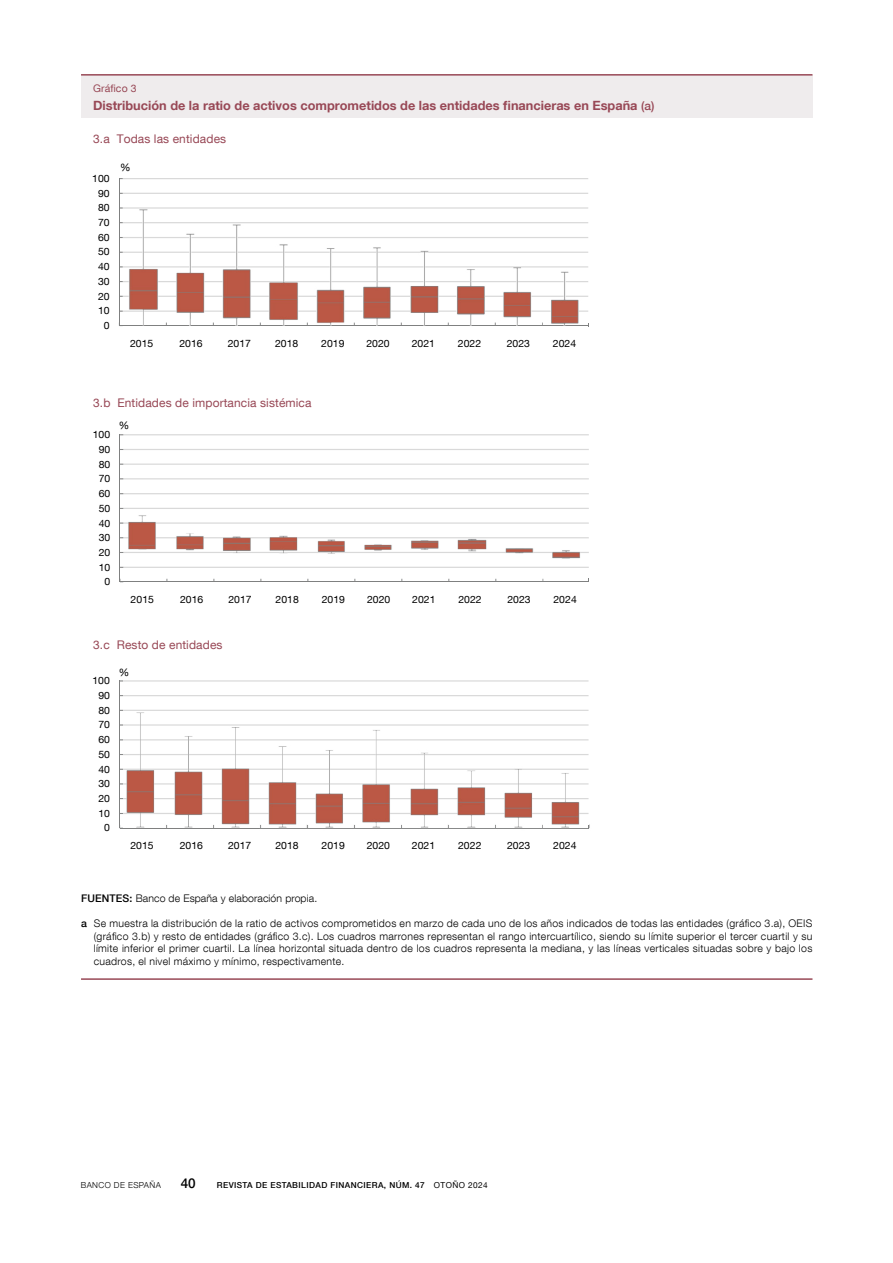
<style>
.page{position:relative;width:893px;height:1263px;background:#fff}
.page>*{position:absolute;margin:0;border:0;box-sizing:border-box;transform-origin:0 0}
.t1{font:500 13.5px "Bd E Neue Helvetica";color:#000}
.t2{font:700 12.75px "Bd E Neue Helvetica";color:#984856}
.t3{font:12px "Bd E Neue Helvetica";letter-spacing:.01em;color:#984856}
.t4{font:300 10.5px/12.6px "Bd E Neue Helvetica";letter-spacing:.025em;color:#000;text-align:justify}
.t5{font:10.5px "Bd E Neue Helvetica";letter-spacing:.01em;color:#984856}
.t6{font:10.5px "Bd E Neue Helvetica";color:#000}
.t7{font:10.2px "Bd E Neue Helvetica";letter-spacing:-.005em;color:#000}
.t8{font:500 8.25px "Bd E Neue Helvetica";letter-spacing:.05em;color:#000}
.t9{font:300 8.25px "Bd E Neue Helvetica";letter-spacing:.05em;color:#000}
.s1{font-weight:500;font-size:12px}
.s2{font-weight:500}
.s3{font-weight:400}
</style>
<div class="page">
<hr style="left:81px;top:978px;width:731px;height:2px;background:#984856">
<div style="left:81px;top:75px;width:731px;height:42px;background:#efeced"></div>
<hr style="left:81px;top:74px;width:731px;height:2px;background:#984856">
<img style="left:119px;top:680px;width:471px;height:149px">
<img style="left:119px;top:434px;width:470px;height:149px">
<img style="left:118px;top:178px;width:471px;height:149px">
<p class="t5" style="left:93px;top:82px;width:45px">Gráfico 3</p>
<p class="t2" style="left:93px;top:97px;width:563px">Distribución de la ratio de activos comprometidos de las entidades financieras en España <span class="s1">(a)</span></p>
<p class="t3" style="left:93px;top:131px;width:135px">3.a Todas las entidades</p>
<p class="t7" style="left:92px;top:172px;width:19px">100</p>
<p class="t7" style="left:98px;top:187px;width:13px">90</p>
<p class="t7" style="left:98px;top:201px;width:13px">80</p>
<p class="t7" style="left:98px;top:216px;width:13px">70</p>
<p class="t7" style="left:98px;top:231px;width:13px">60</p>
<p class="t7" style="left:98px;top:246px;width:13px">50</p>
<p class="t7" style="left:98px;top:260px;width:13px">40</p>
<p class="t7" style="left:98px;top:275px;width:13px">30</p>
<p class="t7" style="left:98px;top:290px;width:13px">20</p>
<p class="t7" style="left:98px;top:304px;width:13px">10</p>
<p class="t7" style="left:104px;top:319px;width:7px">0</p>
<p class="t6" style="left:120px;top:161px;width:12px">%</p>
<p class="t7" style="left:130px;top:337px;width:25px">2015</p>
<p class="t7" style="left:179px;top:337px;width:25px">2016</p>
<p class="t7" style="left:228px;top:337px;width:25px">2017</p>
<p class="t7" style="left:275px;top:337px;width:25px">2018</p>
<p class="t7" style="left:321px;top:337px;width:25px">2019</p>
<p class="t7" style="left:366px;top:337px;width:25px">2020</p>
<p class="t7" style="left:412px;top:337px;width:25px">2021</p>
<p class="t7" style="left:458px;top:337px;width:25px">2022</p>
<p class="t7" style="left:507px;top:337px;width:25px">2023</p>
<p class="t7" style="left:553px;top:337px;width:25px">2024</p>
<p class="t3" style="left:93px;top:395px;width:220px">3.b Entidades de importancia sistémica</p>
<p class="t7" style="left:93px;top:428px;width:19px">100</p>
<p class="t7" style="left:99px;top:443px;width:13px">90</p>
<p class="t7" style="left:99px;top:458px;width:13px">80</p>
<p class="t7" style="left:99px;top:472px;width:13px">70</p>
<p class="t7" style="left:99px;top:487px;width:13px">60</p>
<p class="t7" style="left:99px;top:502px;width:13px">50</p>
<p class="t7" style="left:99px;top:517px;width:13px">40</p>
<p class="t7" style="left:99px;top:531px;width:13px">30</p>
<p class="t7" style="left:99px;top:546px;width:13px">20</p>
<p class="t7" style="left:99px;top:561px;width:13px">10</p>
<p class="t7" style="left:105px;top:575px;width:7px">0</p>
<p class="t6" style="left:119px;top:419px;width:12px">%</p>
<p class="t7" style="left:131px;top:593px;width:25px">2015</p>
<p class="t7" style="left:180px;top:593px;width:25px">2016</p>
<p class="t7" style="left:228px;top:593px;width:25px">2017</p>
<p class="t7" style="left:276px;top:593px;width:25px">2018</p>
<p class="t7" style="left:322px;top:593px;width:25px">2019</p>
<p class="t7" style="left:367px;top:593px;width:25px">2020</p>
<p class="t7" style="left:412px;top:593px;width:25px">2021</p>
<p class="t7" style="left:458px;top:593px;width:25px">2022</p>
<p class="t7" style="left:507px;top:593px;width:25px">2023</p>
<p class="t7" style="left:553px;top:593px;width:25px">2024</p>
<p class="t3" style="left:93px;top:638px;width:131px">3.c Resto de entidades</p>
<p class="t7" style="left:93px;top:674px;width:19px">100</p>
<p class="t7" style="left:98px;top:689px;width:13px">90</p>
<p class="t7" style="left:98px;top:704px;width:13px">80</p>
<p class="t7" style="left:98px;top:718px;width:13px">70</p>
<p class="t7" style="left:98px;top:733px;width:13px">60</p>
<p class="t7" style="left:98px;top:748px;width:13px">50</p>
<p class="t7" style="left:98px;top:763px;width:13px">40</p>
<p class="t7" style="left:98px;top:777px;width:13px">30</p>
<p class="t7" style="left:98px;top:792px;width:13px">20</p>
<p class="t7" style="left:98px;top:807px;width:13px">10</p>
<p class="t7" style="left:104px;top:821px;width:7px">0</p>
<p class="t6" style="left:119px;top:665px;width:12px">%</p>
<p class="t7" style="left:130px;top:839px;width:25px">2015</p>
<p class="t7" style="left:180px;top:839px;width:25px">2016</p>
<p class="t7" style="left:228px;top:839px;width:25px">2017</p>
<p class="t7" style="left:275px;top:839px;width:25px">2018</p>
<p class="t7" style="left:322px;top:839px;width:25px">2019</p>
<p class="t7" style="left:367px;top:839px;width:25px">2020</p>
<p class="t7" style="left:412px;top:839px;width:25px">2021</p>
<p class="t7" style="left:458px;top:839px;width:25px">2022</p>
<p class="t7" style="left:507px;top:839px;width:25px">2023</p>
<p class="t7" style="left:553px;top:839px;width:25px">2024</p>
<p class="t4" style="left:81px;top:891px;width:238px"><span class="s2">FUENTES:</span> Banco de España y elaboración propia.</p>
<p class="t4" style="left:94px;top:917px;width:720px;text-indent:-13px"><span class="s2">a</span> Se muestra la distribución de la ratio de activos comprometidos en marzo de cada uno de los años indicados de todas las entidades (gráfico 3.a), OEIS (gráfico 3.b) y resto de entidades (gráfico 3.c). Los cuadros marrones representan el rango intercuartílico, siendo su límite superior el tercer cuartil y su límite inferior el primer cuartil. La línea horizontal situada dentro de los cuadros representa la mediana, y las líneas verticales situadas sobre y bajo los cuadros, el nivel máximo y mínimo, respectivamente.</p>
<p class="t9" style="left:81px;top:1180px;width:82px">BANCO DE ESPAÑA</p>
<p class="t1" style="left:181px;top:1175px;width:16px">40</p>
<p class="t8" style="left:217px;top:1180px;width:272px">REVISTA DE ESTABILIDAD FINANCIERA, NÚM. 47 <span class="s3">OTOÑO 2024</span></p>
</div>
